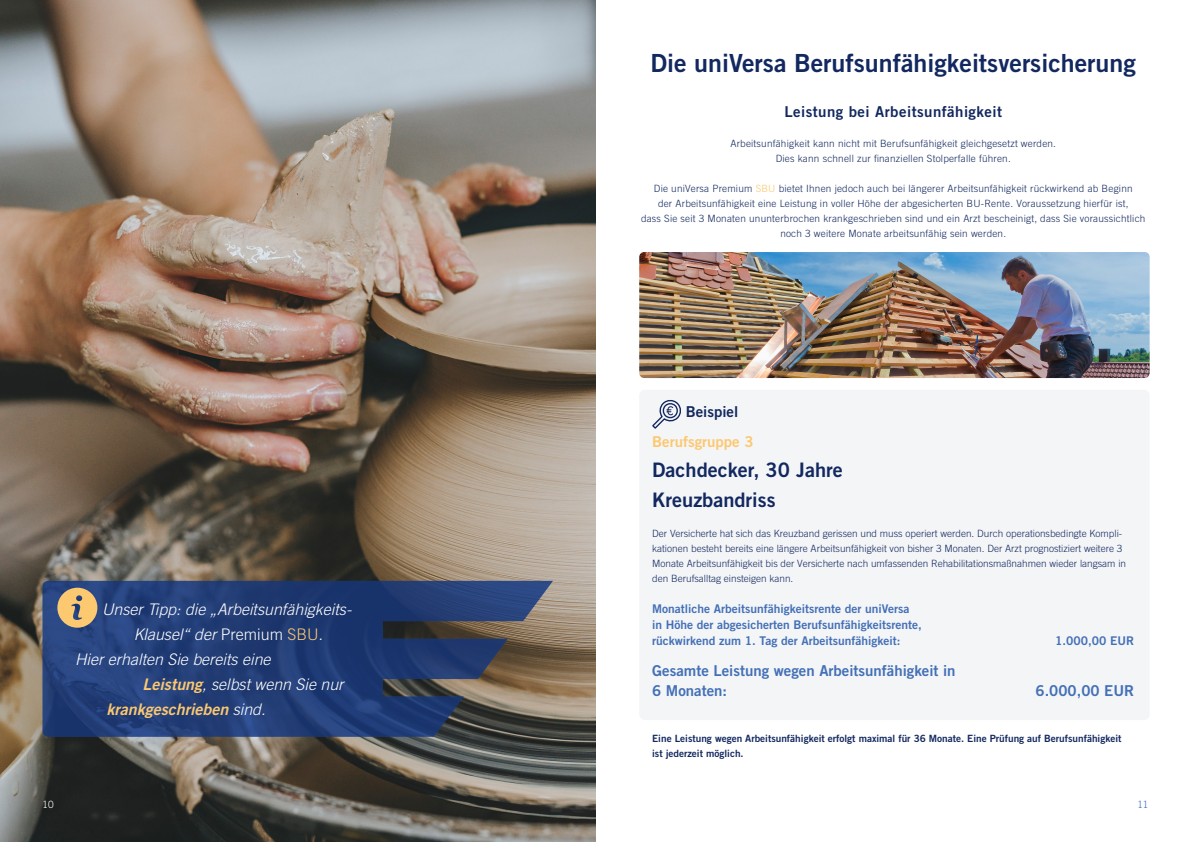
<style>
.page{position:relative;width:1191px;height:842px;background:#fff}
.page>*{position:absolute;margin:0;border:0;box-sizing:border-box;transform-origin:0 0}
.t1{font:25px "Trade Gothic LT Std Bd 2";color:#12285f}
.t2{font:20px/30px "Trade Gothic LT Std Bd 2";color:#12285f}
.t3{font:italic 300 16px "Trade Gothic LT Std";color:#fff}
.t4{font:16px "Trade Gothic LT Std Bd 2 Obl";color:#fcc870}
.t5{font:15px/20px "Trade Gothic LT Std Bd 2";color:#4370b6}
.t6{font:15px "Trade Gothic LT Std Bd 2";letter-spacing:.03em;color:#12285f}
.t7{font:15px "Trade Gothic LT Std Bd 2";color:#fcc870}
.t8{font:15px "Trade Gothic LT Std Bd 2";color:#12285f}
.t9{font:12px/16px "Trade Gothic LT Std Bd 2";color:#4370b6}
.t10{font:300 10px/15px "Trade Gothic LT Std";letter-spacing:.02em;color:#12285f;text-align:center}
.t11{font:300 10px/15px "Trade Gothic LT Std";color:#12285f}
.t12{font:10px/15px "Trade Gothic LT Std Bd 2";color:#12285f}
.t13{font:300 10px "Trade Gothic LT Std";color:#fff}
.t14{font:300 10px "Trade Gothic LT Std";color:#4370b6}
.s1{font-style:normal}
.s2{font-style:normal;color:#fcc870}
.s3{font-family:"Trade Gothic LT Std Bd 2 Obl";font-weight:400;font-style:normal;color:#fcc870}
.s4{font-family:"Trade Gothic LT Std";font-weight:300;font-style:italic;color:#fff}
.s5{color:#fcc870}
</style>
<div class="page">
<img style="left:0;top:0;width:595px;height:842px">
<svg style="left:43px;top:581px;width:510px;height:156px;background:#2e426f"></svg>
<svg style="left:57px;top:588px;width:40px;height:40px;background:#bea175"></svg>
<img style="left:639px;top:252px;width:510px;height:126px">
<div style="left:639px;top:390px;width:510px;height:330px;background:#f3f4f7;border-radius:6px"></div>
<svg style="left:652px;top:400px;width:29px;height:29px"></svg>
<h3 class="t3" style="left:102px;top:599px;width:251px">Unser Tipp: die „Arbeitsunfähigkeits-</h3>
<h3 class="t3" style="left:134px;top:624px;width:191px">Klausel“ der <span class="s1">Premium</span> <span class="s2">SBU</span>.</h3>
<h3 class="t3" style="left:75px;top:649px;width:197px">Hier erhalten Sie bereits eine</h3>
<h3 class="t3" style="left:143px;top:674px;width:202px"><span class="s3">Leistung</span>, selbst wenn Sie nur</h3>
<h3 class="t4" style="left:106px;top:699px;width:161px">krankgeschrieben <span class="s4">sind.</span></h3>
<h1 class="t1" style="left:650px;top:47px;width:487px">Die uniVersa Berufsunfähigkeitsversicherung</h1>
<h3 class="t6" style="left:784px;top:102px;width:219px">Leistung bei Arbeitsunfähigkeit</h3>
<p class="t10" style="left:730px;top:136px;width:327px">Arbeitsunfähigkeit kann nicht mit Berufsunfähigkeit gleichgesetzt werden.<br>Dies kann schnell zur finanziellen Stolperfalle führen.</p>
<p class="t10" style="left:641px;top:181px;width:506px">Die uniVersa Premium <span class="s5">SBU</span> bietet Ihnen jedoch auch bei längerer Arbeitsunfähigkeit rückwirkend ab Beginn<br>der Arbeitsunfähigkeit eine Leistung in voller Höhe der abgesicherten BU-Rente. Voraussetzung hierfür ist,<br>dass Sie seit 3 Monaten ununterbrochen krankgeschrieben sind und ein Arzt bescheinigt, dass Sie voraussichtlich noch 3 weitere Monate arbeitsunfähig sein werden.</p>
<h3 class="t8" style="left:685px;top:402px;width:54px">Beispiel</h3>
<h3 class="t7" style="left:652px;top:432px;width:103px">Berufsgruppe 3</h3>
<h2 class="t2" style="left:652px;top:454px;width:192px">Dachdecker, 30 Jahre<br>Kreuzbandriss</h2>
<p class="t11" style="left:652px;top:526px;width:475px">Der Versicherte hat sich das Kreuzband gerissen und muss operiert werden. Durch operationsbedingte Kompli&shy;kationen besteht bereits eine längere Arbeitsunfähigkeit von bisher 3 Monaten. Der Arzt prognostiziert weitere 3<br>Monate Arbeitsunfähigkeit bis der Versicherte nach umfassenden Rehabilitationsmaßnahmen wieder langsam in den Berufsalltag einsteigen kann.</p>
<p class="t9" style="left:652px;top:600px;width:271px">Monatliche Arbeitsunfähigkeitsrente der uniVersa in Höhe der abgesicherten Berufsunfähigkeitsrente, rückwirkend zum 1. Tag der Arbeitsunfähigkeit:</p>
<p class="t9" style="left:1055px;top:632px;width:80px">1.000,00 EUR</p>
<h3 class="t5" style="left:652px;top:660px;width:305px">Gesamte Leistung wegen Arbeitsunfähigkeit in<br>6 Monaten:</h3>
<h3 class="t5" style="left:1035px;top:680px;width:100px">6.000,00 EUR</h3>
<p class="t12" style="left:652px;top:731px;width:471px">Eine Leistung wegen Arbeitsunfähigkeit erfolgt maximal für 36 Monate. Eine Prüfung auf Berufsunfähigkeit ist jederzeit möglich.</p>
<p class="t13" style="left:43px;top:798px;width:13px">10</p>
<p class="t14" style="left:1137px;top:798px;width:13px">11</p>
</div>
